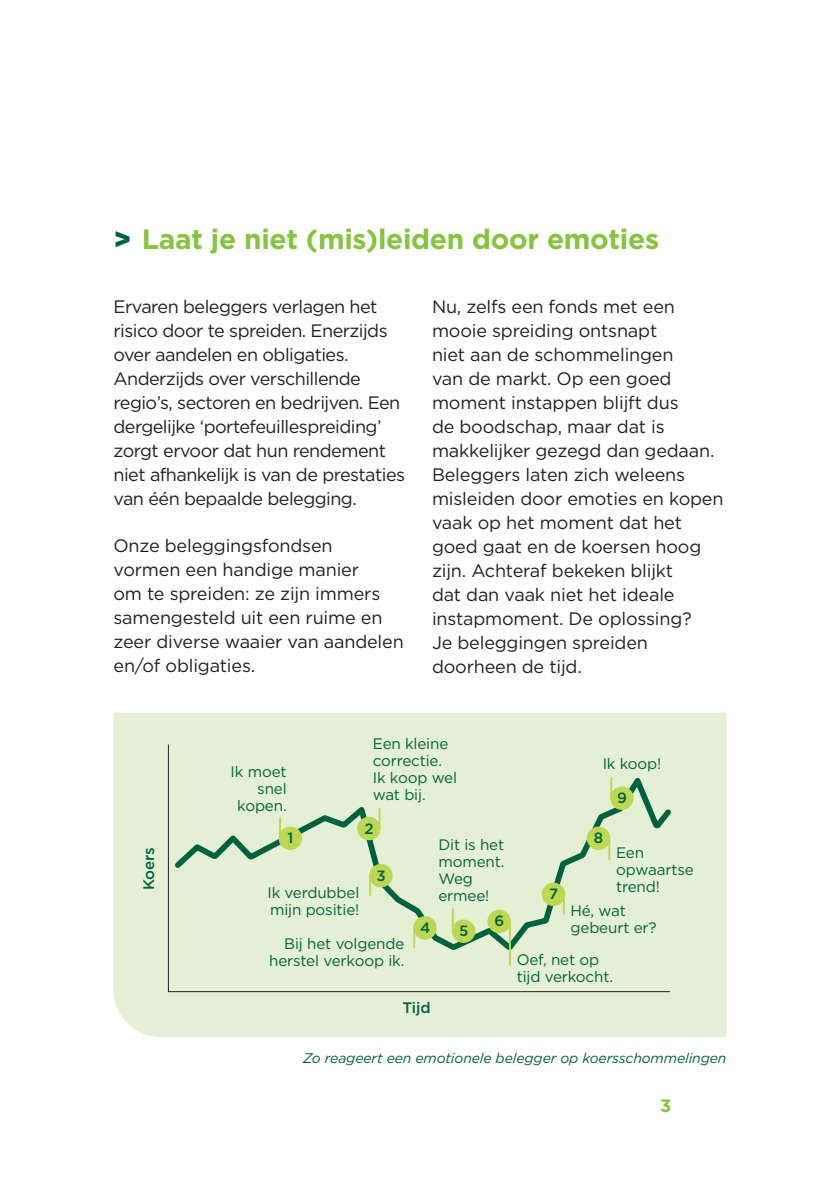
<style>
.page{position:relative;width:840px;height:1191px;background:#fff}
.page>*{position:absolute;margin:0;border:0;box-sizing:border-box;transform-origin:0 0}
.t1{font:700 28px "Gotham";letter-spacing:-.01em;color:#86c43f}
.Body{font:18px/24px "Gotham";letter-spacing:-.01em;color:#231f20}
.Body-2{font:18px/24px "Gotham";letter-spacing:-.03em;color:#231f20}
.t2{font:700 18px "Gotham";color:#86c43f}
.Body-3{font:15.2px/17px "Gotham";letter-spacing:-.01em;color:#00613f}
.Body-4{font:500 15.2px "Gotham";letter-spacing:-.01em;color:#00613f}
.Body-5{font:500 15px "Gotham";color:#00613f}
.Body-6{font:italic 14px "Gotham";letter-spacing:-.01em;color:#00613f}
.s1{font-weight:900;color:#00613f}
</style>
<div class="page">
<div style="left:113px;top:712px;width:613px;height:325px;background:#e3f0d4"></div>
<div style="left:168px;top:744px;width:502px;height:248px;background:#e3f0d4"></div>
<div style="left:357px;top:817px;width:23px;height:23px;background:#bcd752;border-radius:50%"></div>
<div style="left:369px;top:864px;width:23px;height:23px;background:#bcd752;border-radius:50%"></div>
<div style="left:413px;top:916px;width:23px;height:23px;background:#bcd752;border-radius:50%"></div>
<div style="left:451px;top:919px;width:24px;height:24px;background:#bcd752;border-radius:50%"></div>
<div style="left:487px;top:909px;width:23px;height:24px;background:#bcd752;border-radius:50%"></div>
<div style="left:541px;top:882px;width:24px;height:24px;background:#bcd752;border-radius:50%"></div>
<div style="left:586px;top:826px;width:24px;height:24px;background:#bcd752;border-radius:50%"></div>
<div style="left:610px;top:786px;width:23px;height:24px;background:#bcd752;border-radius:50%"></div>
<div style="left:278px;top:826px;width:24px;height:24px;background:#bcd752;border-radius:50%"></div>
<hr style="left:279px;top:818px;width:2px;height:20px;background:#bcd752">
<hr style="left:378px;top:808px;width:2px;height:20px;background:#bcd752">
<svg style="left:451px;top:909px;width:2px;height:19px"></svg>
<hr style="left:508px;top:921px;width:2px;height:43px;background:#bcd752">
<hr style="left:562px;top:894px;width:2px;height:20px;background:#bcd752">
<hr style="left:608px;top:839px;width:2px;height:20px;background:#bcd752">
<svg style="left:610px;top:777px;width:1px;height:20px"></svg>
<hr style="left:369px;top:875px;width:2px;height:20px;background:#bcd752">
<hr style="left:413px;top:927px;width:2px;height:20px;background:#bcd752">
<p class="t1" style="left:113px;top:221px;width:547px"><span class="s1">&gt;</span> Laat je niet (mis)leiden door emoties</p>
<p class="Body-2" style="left:113px;top:294px;width:293px">Ervaren beleggers verlagen het risico door te spreiden. Enerzijds over aandelen en obligaties.<br>Anderzijds over verschillende regio’s, sectoren en bedrijven. Een dergelijke ‘portefeuillespreiding’ zorgt ervoor dat hun rendement niet afhankelijk is van de prestaties van één bepaalde belegging.</p>
<p class="Body" style="left:113px;top:533px;width:291px">Onze beleggingsfondsen vormen een handige manier<br>om te spreiden: ze zijn immers samengesteld uit een ruime en zeer diverse waaier van aandelen en/of obligaties.</p>
<p class="Body" style="left:432px;top:294px;width:293px">Nu, zelfs een fonds met een mooie spreiding ontsnapt<br>niet aan de schommelingen<br>van de markt. Op een goed moment instappen blijft dus<br>de boodschap, maar dat is makkelijker gezegd dan gedaan.<br>Beleggers laten zich weleens misleiden door emoties en kopen vaak op het moment dat het goed gaat en de koersen hoog zijn. Achteraf bekeken blijkt<br>dat dan vaak niet het ideale instapmoment. De oplossing?<br>Je beleggingen spreiden doorheen de tijd.</p>
<p class="Body-4" style="left:139px;top:890px;width:45px;rotate:-90deg">Koers</p>
<p class="Body-3" style="left:230px;top:762px;width:58px;text-align:right">Ik moet snel kopen.</p>
<p class="Body-3" style="left:372px;top:734px;width:86px">Een kleine correctie.<br>Ik koop wel wat bij.</p>
<p class="Body-5" style="left:287px;top:828px;width:7px">1</p>
<p class="Body-5" style="left:364px;top:818px;width:11px">2</p>
<p class="Body-5" style="left:376px;top:865px;width:11px">3</p>
<p class="Body-3" style="left:267px;top:884px;width:93px">Ik verdubbel mijn positie!</p>
<p class="Body-3" style="left:269px;top:935px;width:137px;text-align:right">Bij het volgende herstel verkoop ik.</p>
<p class="Body-3" style="left:438px;top:836px;width:67px">Dit is het moment.<br>Weg ermee!</p>
<p class="Body-5" style="left:420px;top:917px;width:12px">4</p>
<p class="Body-5" style="left:459px;top:921px;width:11px">5</p>
<p class="Body-5" style="left:494px;top:911px;width:11px">6</p>
<p class="Body-4" style="left:402px;top:998px;width:30px">Tijd</p>
<p class="Body-3" style="left:602px;top:755px;width:60px">Ik koop!</p>
<p class="Body-5" style="left:549px;top:884px;width:11px">7</p>
<p class="Body-5" style="left:593px;top:828px;width:11px">8</p>
<p class="Body-5" style="left:616px;top:788px;width:11px">9</p>
<p class="Body-3" style="left:615px;top:843px;width:79px">Een opwaartse trend!</p>
<p class="Body-3" style="left:570px;top:902px;width:88px">Hé, wat gebeurt er?</p>
<p class="Body-3" style="left:516px;top:950px;width:98px">Oef, net op tijd verkocht.</p>
<p class="Body-6" style="left:303px;top:1049px;width:424px">Zo reageert een emotionele belegger op koersschommelingen</p>
<p class="t2" style="left:659px;top:1093px;width:13px">3</p>
</div>
